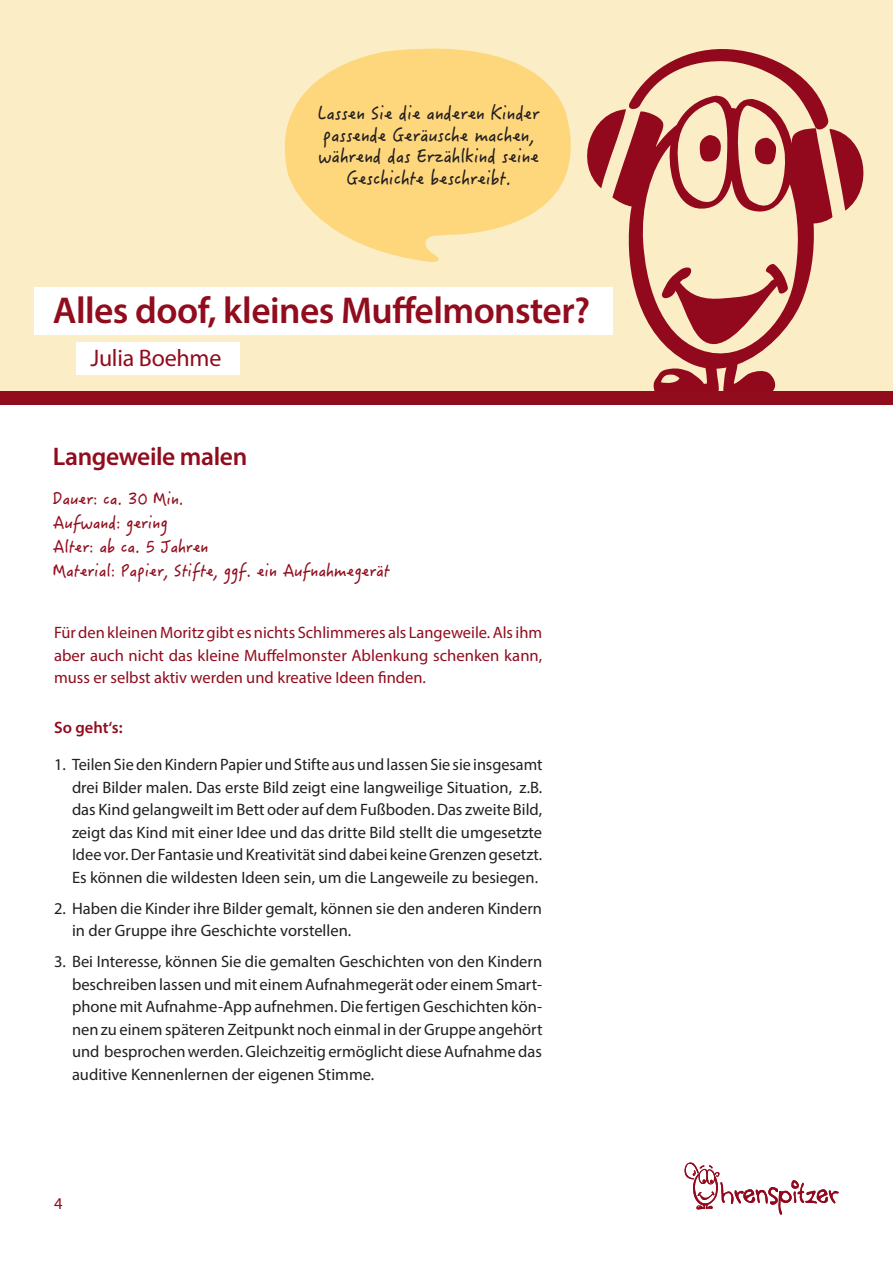
<style>
.page{position:relative;width:893px;height:1263px;background:#fff}
.page>*{position:absolute;margin:0;border:0;box-sizing:border-box;transform-origin:0 0}
.t1{font:600 37.5px "Myriad Pro";letter-spacing:-.015em;color:#910c1d}
.t2{font:600 25.5px "Myriad Pro";letter-spacing:-.015em;color:#910c1d}
.t3{font:24px "Myriad Pro";letter-spacing:-.01em;color:#910c1d}
.t4{font:18px/21.6px "Hanzi Pen SC W5";color:#231f20;text-align:center}
.t5{font:16.5px/22.5px "Myriad Pro";color:#231f20;text-align:justify}
.t6{font:16.5px/22.5px "Myriad Pro";color:#910c1d;text-align:justify}
.t7{font:16.5px/24px "Hanzi Pen SC W5";color:#910c1d}
.t8{font:600 16.5px "Myriad Pro";color:#910c1d}
</style>
<div class="page">
<div style="left:0;top:0;width:893px;height:397px;background:#fbeec6"></div>
<svg style="left:599px;top:49px;width:265px;height:162px"></svg>
<svg style="left:612px;top:96px;width:220px;height:295px"></svg>
<div style="left:0;top:391px;width:893px;height:14px;background:#910c1d"></div>
<div style="left:34px;top:287px;width:578px;height:48px;background:#fff"></div>
<div style="left:76px;top:342px;width:164px;height:33px;background:#fff"></div>
<svg style="left:684px;top:1162px;width:154px;height:53px"></svg>
<svg style="left:284px;top:48px;width:315px;height:214px"></svg>
<p class="t4" style="left:318px;top:102px;width:223px">Lassen Sie die anderen Kinder passende Geräusche machen, während das Erzählkind seine<br>Geschichte beschreibt.</p>
<h1 class="t1" style="left:53px;top:286px;width:539px">Alles doof, kleines Muffelmonster?</h1>
<h3 class="t3" style="left:90px;top:343px;width:133px">Julia Boehme</h3>
<h2 class="t2" style="left:53px;top:440px;width:196px">Langeweile malen</h2>
<p class="t7" style="left:53px;top:486px;width:338px">Dauer: ca. 30 Min.<br>Aufwand: gering<br>Alter: ab ca. 5 Jahren<br>Material: Papier, Stifte, ggf. ein Aufnahmegerät</p>
<p class="t6" style="left:54px;top:621px;width:490px">Für den kleinen Moritz gibt es nichts Schlimmeres als Langeweile. Als ihm aber auch nicht das kleine Muffelmonster Ablenkung schenken kann, muss er selbst aktiv werden und kreative Ideen finden.</p>
<p class="t8" style="left:54px;top:717px;width:70px">So geht‘s:</p>
<p class="t5" style="left:72px;top:753px;width:472px;text-indent:-18px">1. Teilen Sie den Kindern Papier und Stifte aus und lassen Sie sie insgesamt drei Bilder malen. Das erste Bild zeigt eine langweilige Situation, z.B. das Kind gelangweilt im Bett oder auf dem Fußboden. Das zweite Bild, zeigt das Kind mit einer Idee und das dritte Bild stellt die umgesetzte Idee vor. Der Fantasie und Kreativität sind dabei keine Grenzen gesetzt.<br>Es können die wildesten Ideen sein, um die Langeweile zu besiegen.</p>
<p class="t5" style="left:72px;top:897px;width:472px;text-indent:-18px">2. Haben die Kinder ihre Bilder gemalt, können sie den anderen Kindern in der Gruppe ihre Geschichte vorstellen.</p>
<p class="t5" style="left:72px;top:950px;width:472px;text-indent:-18px">3. Bei Interesse, können Sie die gemalten Geschichten von den Kindern beschreiben lassen und mit einem Aufnahmegerät oder einem Smart&shy;phone mit Aufnahme-App aufnehmen. Die fertigen Geschichten kön&shy;nen zu einem späteren Zeitpunkt noch einmal in der Gruppe angehört und besprochen werden. Gleichzeitig ermöglicht diese Aufnahme das auditive Kennenlernen der eigenen Stimme.</p>
<p class="t6" style="left:54px;top:1192px;width:10px">4</p>
</div>
